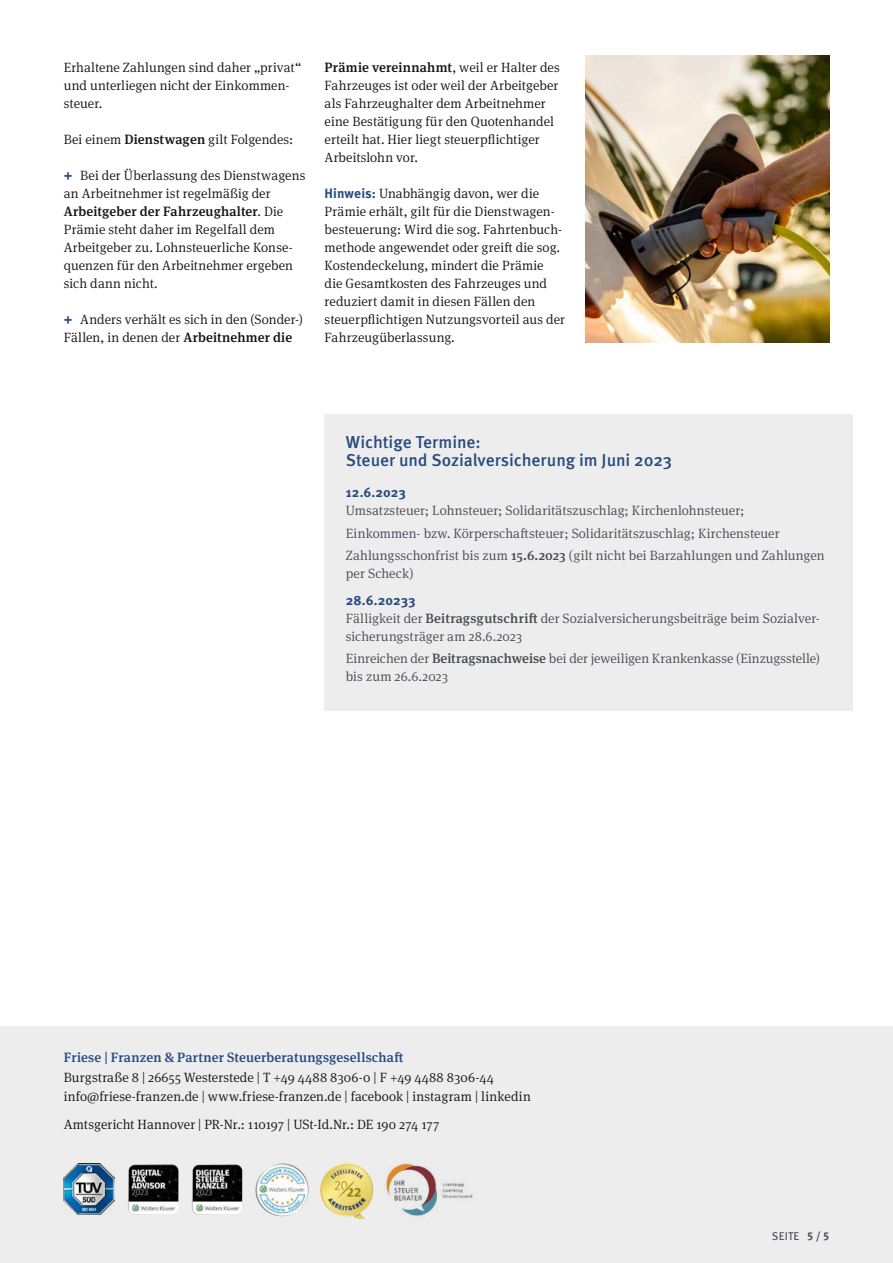
<style>
.page{position:relative;width:893px;height:1263px;background:#fff}
.page>*{position:absolute;margin:0;border:0;box-sizing:border-box;transform-origin:0 0}
.t1{font:500 17.25px/18px "Meta Pro";letter-spacing:-.005em;color:#274b7e}
.t2{font:300 13.5px/18px "Meta Serif Pro";letter-spacing:.005em;color:#141415}
.t3{font:300 13.5px/22.5px "Meta Serif Pro";letter-spacing:.005em;color:#484b52}
.t4{font:500 13.5px "Meta Serif Pro";letter-spacing:.015em;color:#274b7e}
.t5{font:700 13.5px "Meta Pro";color:#274b7e}
.t6{font:11.25px "Meta Pro";letter-spacing:.02em;color:#484b52}
.s1{font-weight:500}
.s2{font-family:"Meta Pro";font-weight:700;color:#274b7e}
.s3{font-weight:700}
</style>
<div class="page">
<div style="left:0;top:1026px;width:893px;height:237px;background:#ededee"></div>
<img style="left:64px;top:1164px;width:51px;height:51px">
<img style="left:385px;top:1162px;width:88px;height:55px">
<img style="left:128px;top:1164px;width:51px;height:51px">
<img style="left:192px;top:1164px;width:50px;height:51px">
<img style="left:255px;top:1163px;width:54px;height:53px;border-radius:27px">
<img style="left:320px;top:1163px;width:53px;height:56px">
<div style="left:325px;top:414px;width:528px;height:297px;background:#ededee"></div>
<img style="left:585px;top:55px;width:244px;height:287px">
<p class="t2" style="left:64px;top:58px;width:239px">Erhaltene Zahlungen sind daher „privat“ und unterliegen nicht der Einkommen&shy;steuer.</p>
<p class="t2" style="left:64px;top:130px;width:231px">Bei einem <span class="s1">Dienstwagen</span> gilt Folgendes:</p>
<p class="t2" style="left:64px;top:166px;width:243px"><span class="s2">+</span> Bei der Überlassung des Dienstwagens an Arbeitnehmer ist regelmäßig der <span class="s1">Arbeitgeber der Fahrzeughalter</span>. Die Prämie steht daher im Regelfall dem Arbeitgeber zu. Lohnsteuerliche Konse&shy;quenzen für den Arbeitnehmer ergeben sich dann nicht.</p>
<p class="t2" style="left:64px;top:310px;width:241px"><span class="s2">+</span> Anders verhält es sich in den (Sonder-)<br>Fällen, in denen der <span class="s1">Arbeitnehmer die</span></p>
<p class="t2" style="left:325px;top:58px;width:237px"><span class="s1">Prämie vereinnahmt</span>, weil er Halter des Fahrzeuges ist oder weil der Arbeitgeber als Fahrzeughalter dem Arbeitnehmer eine Bestätigung für den Quotenhandel erteilt hat. Hier liegt steuerpflichtiger Arbeitslohn vor.</p>
<p class="t2" style="left:325px;top:184px;width:242px"><span class="s2">Hinweis:</span> Unabhängig davon, wer die Prämie erhält, gilt für die Dienstwagen&shy;besteuerung: Wird die sog. Fahrtenbuch&shy;methode angewendet oder greift die sog.<br>Kostendeckelung, mindert die Prämie die Gesamtkosten des Fahrzeuges und reduziert damit in diesen Fällen den steuerpflichtigen Nutzungsvorteil aus der Fahrzeugüberlassung.</p>
<p class="t1" style="left:346px;top:432px;width:328px">Wichtige Termine:<br>Steuer und Sozialversicherung im Juni 2023</p>
<p class="t5" style="left:346px;top:482px;width:62px">12.6.2023</p>
<p class="t3" style="left:346px;top:498px;width:480px">Umsatzsteuer; Lohnsteuer; Solidaritätszuschlag; Kirchenlohnsteuer;<br>Einkommen- bzw. Körperschaftsteuer; Solidaritätszuschlag; Kirchensteuer<br>Zahlungsschonfrist bis zum <span class="s1">15.6.2023</span> (gilt nicht bei Barzahlungen und Zahlungen</p>
<p class="t3" style="left:346px;top:561px;width:69px">per Scheck)</p>
<p class="t5" style="left:346px;top:589px;width:71px">28.6.20233</p>
<p class="t3" style="left:346px;top:608px;width:475px;line-height:18px">Fälligkeit der <span class="s1">Beitragsgutschrift</span> der Sozialversicherungsbeiträge beim Sozialver&shy;sicherungsträger am 28.6.2023</p>
<p class="t3" style="left:346px;top:649px;width:476px;line-height:18px">Einreichen der <span class="s1">Beitragsnachweise</span> bei der jeweiligen Krankenkasse (Einzugsstelle) bis zum 26.6.2023</p>
<p class="t4" style="left:64px;top:1047px;width:341px">Friese | Franzen &amp; Partner Steuerberatungsgesellschaft</p>
<p class="t2" style="left:64px;top:1067px;width:468px;line-height:19.5px">Burgstraße 8 | 26655 Westerstede | T +49 4488 8306-0 | F +49 4488 8306-44 info@friese-franzen.de | www.friese-franzen.de | facebook | instagram | linkedin</p>
<p class="t2" style="left:64px;top:1115px;width:377px">Amtsgericht Hannover | PR-Nr.: 110197 | USt-Id.Nr.: DE 190 274 177</p>
<p class="t6" style="left:772px;top:1227px;width:59px">SEITE <span class="s3">5 / 5</span></p>
</div>
